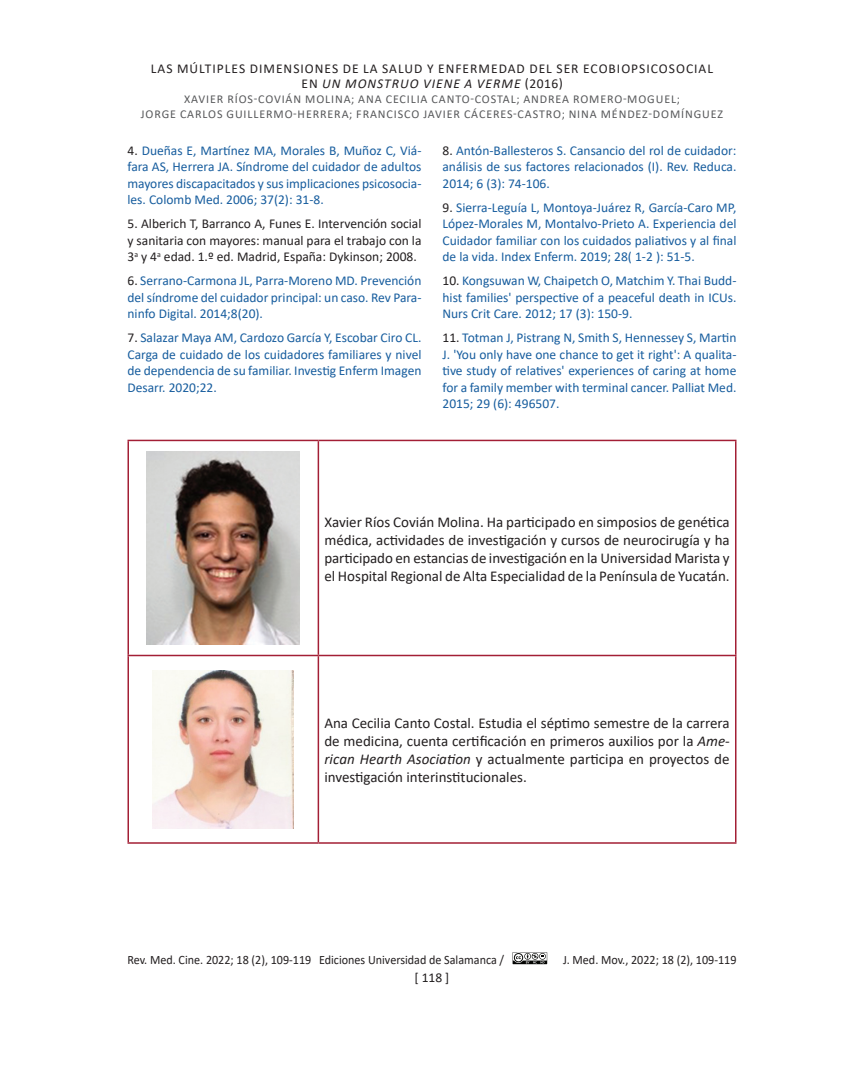
<style>
.page{position:relative;width:864px;height:1080px;background:#fff}
.page>*{position:absolute;margin:0;border:0;box-sizing:border-box;transform-origin:0 0}
.author{font:15px/18px "Calibri";color:#231f20;text-align:justify}
.references{font:13.5px/16.5px "Calibri";color:#175d9e;text-align:justify}
.references-2{font:13.5px/16.5px "Calibri";letter-spacing:.065em;color:#231f20;text-align:center}
.t1{font:12.75px "Calibri";color:#231f20;scale:.95 1}
.t2{font:12px/15px "Calibri";letter-spacing:.075em;color:#57585a;text-align:center}
.s1{font-style:italic}
.s2{color:#231f20}
</style>
<div class="page">
<svg style="left:513px;top:952px;width:34px;height:12px"></svg>
<hr style="left:128px;top:440px;width:190px;height:1px;background:#a31f35">
<hr style="left:128px;top:441px;width:1px;height:214px;background:#a31f35">
<hr style="left:318px;top:440px;width:418px;height:1px;background:#a31f35">
<hr style="left:318px;top:441px;width:1px;height:214px;background:#a31f35">
<hr style="left:735px;top:441px;width:1px;height:214px;background:#a31f35">
<hr style="left:128px;top:655px;width:190px;height:1px;background:#a31f35">
<hr style="left:128px;top:656px;width:1px;height:186px;background:#a31f35">
<hr style="left:318px;top:655px;width:418px;height:1px;background:#a31f35">
<hr style="left:318px;top:656px;width:1px;height:186px;background:#a31f35">
<hr style="left:735px;top:656px;width:1px;height:186px;background:#a31f35">
<hr style="left:128px;top:842px;width:190px;height:2px;background:#a31f35">
<hr style="left:318px;top:842px;width:418px;height:2px;background:#a31f35">
<img style="left:147px;top:451px;width:153px;height:194px">
<img style="left:153px;top:670px;width:141px;height:158px">
<p class="references-2" style="left:151px;top:61px;width:564px;line-height:15px">LAS MÚLTIPLES DIMENSIONES DE LA SALUD Y ENFERMEDAD DEL SER ECOBIOPSICOSOCIAL<br>EN <span class="s1">UN MONSTRUO VIENE A VERME</span> (2016)</p>
<p class="t2" style="left:141px;top:92px;width:584px">XAVIER RÍOS-COVIÁN MOLINA; ANA CECILIA CANTO-COSTAL; ANDREA ROMERO-MOGUEL;<br>JORGE CARLOS GUILLERMO-HERRERA; FRANCISCO JAVIER CÁCERES-CASTRO; NINA MÉNDEZ-DOMÍNGUEZ</p>
<p class="references" style="left:128px;top:142px;width:295px"><span class="s2">4.</span> Dueñas E, Martínez MA, Morales B, Muñoz C, Viá&shy;fara AS, Herrera JA. Síndrome del cuidador de adultos mayores discapacitados y sus implicaciones psicosocia&shy;les. Colomb Med. 2006; 37(2): 31-8.</p>
<p class="references-2" style="left:128px;top:215px;width:295px;text-align:justify">5. Alberich T, Barranco A, Funes E. Intervención social y sanitaria con mayores: manual para el trabajo con la 3<sup>a</sup> y 4<sup>a</sup> edad. 1.º ed. Madrid, España: Dykinson; 2008.</p>
<p class="references" style="left:128px;top:272px;width:295px"><span class="s2">6.</span> Serrano-Carmona JL, Parra-Moreno MD. Prevención del síndrome del cuidador principal: un caso. Rev Para&shy;ninfo Digital. 2014;8(20).</p>
<p class="references" style="left:128px;top:329px;width:296px"><span class="s2">7.</span> Salazar Maya AM, Cardozo García Y, Escobar Ciro CL.<br>Carga de cuidado de los cuidadores familiares y nivel de dependencia de su familiar. Investig Enferm Imagen Desarr. 2020;22.</p>
<p class="references" style="left:442px;top:142px;width:295px"><span class="s2">8.</span> Antón-Ballesteros S. Cansancio del rol de cuidador: análisis de sus factores relacionados (I). Rev. Reduca.<br>2014; 6 (3): 74-106.</p>
<p class="references" style="left:442px;top:199px;width:295px"><span class="s2">9.</span> Sierra-Leguía L, Montoya-Juárez R, García-Caro MP, López-Morales M, Montalvo-Prieto A. Experiencia del Cuidador familiar con los cuidados paliativos y al final de la vida. Index Enferm. 2019; 28( 1-2 ): 51-5.</p>
<p class="references" style="left:442px;top:272px;width:295px"><span class="s2">10.</span> Kongsuwan W, Chaipetch O, Matchim Y. Thai Budd&shy;hist families' perspective of a peaceful death in ICUs.<br>Nurs Crit Care. 2012; 17 (3): 150-9.</p>
<p class="references" style="left:442px;top:329px;width:295px"><span class="s2">11.</span> Totman J, Pistrang N, Smith S, Hennessey S, Martin J. 'You only have one chance to get it right': A qualita&shy;tive study of relatives' experiences of caring at home for a family member with terminal cancer. Palliat Med.<br>2015; 29 (6): 496507.</p>
<p class="author" style="left:324px;top:512px;width:407px">Xavier Ríos Covián Molina. Ha participado en simposios de genética médica, actividades de investigación y cursos de neurocirugía y ha participado en estancias de investigación en la Universidad Marista y el Hospital Regional de Alta Especialidad de la Península de Yucatán.</p>
<p class="author" style="left:324px;top:714px;width:407px">Ana Cecilia Canto Costal. Estudia el séptimo semestre de la carrera de medicina, cuenta certificación en primeros auxilios por la <span class="s1">Ame&shy;rican Hearth Asociation</span> y actualmente participa en proyectos de investigación interinstitucionales.</p>
<p class="t1" style="left:128px;top:951px;width:398px">Rev. Med. Cine. 2022; 18 (2), 109-119 Ediciones Universidad de Salamanca /</p>
<p class="t1" style="left:563px;top:951px;width:184px">J. Med. Mov., 2022; 18 (2), 109-119</p>
<p class="references-2" style="left:415px;top:969px;width:36px">[ 118 ]</p>
</div>
